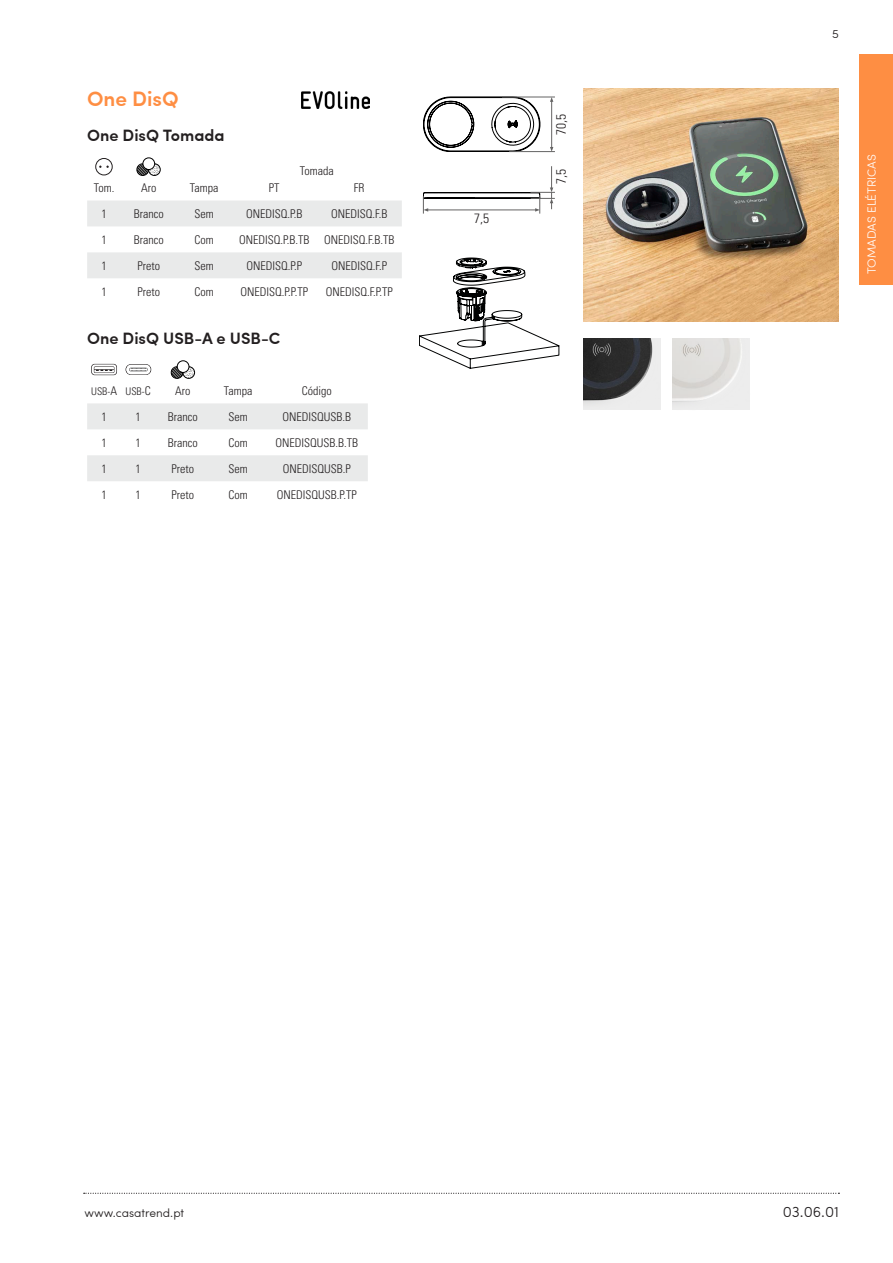
<style>
.page{position:relative;width:893px;height:1263px;background:#fff}
.page>*{position:absolute;margin:0;border:0;box-sizing:border-box;transform-origin:0 0}
.t1{font:600 21px "Sofia Pro";letter-spacing:-.005em;color:#fe8e43}
.t2{font:600 16.5px "Sofia Pro";color:#231f20}
.t3{font:300 15px "Sofia Pro";color:#231f20}
.t4{font:300 condensed 13.5px "Univers LT Std";color:#231f20}
.t5{font:300 condensed 12px "Univers LT Std";color:#231f20}
.t6{font:300 12px "Sofia Pro";color:#231f20}
.t7{font:300 12px "Sofia Pro";color:#fff}
.t8{font:300 condensed 10.5px "Univers LT Std";color:#231f20}
.s1{font-size:12px}
</style>
<div class="page">
<svg style="left:84px;top:1193px;width:755px;height:1px"></svg>
<div style="left:859px;top:54px;width:34px;height:231px;background:#fe8e43"></div>
<img style="left:583px;top:88px;width:256px;height:233px">
<img style="left:302px;top:91px;width:67px;height:17px">
<svg style="left:87px;top:200px;width:315px;height:78px"></svg>
<svg style="left:136px;top:157px;width:24px;height:19px"></svg>
<svg style="left:87px;top:403px;width:281px;height:78px"></svg>
<div style="left:183px;top:366px;width:12px;height:13px;border:1px solid #000;border-radius:50%"></div>
<svg style="left:171px;top:360px;width:23px;height:19px"></svg>
<img style="left:583px;top:338px;width:78px;height:72px">
<img style="left:673px;top:338px;width:77px;height:72px">
<svg style="left:423px;top:166px;width:132px;height:48px"></svg>
<svg style="left:423px;top:97px;width:117px;height:55px"></svg>
<hr style="left:502px;top:97px;width:53px;height:1px;background:#646363">
<hr style="left:509px;top:151px;width:46px;height:1px;background:#646363">
<hr style="left:551px;top:100px;width:1px;height:48px;background:#646363">
<svg style="left:550px;top:97px;width:3px;height:5px"></svg>
<svg style="left:550px;top:147px;width:3px;height:5px"></svg>
<svg style="left:419px;top:258px;width:140px;height:110px"></svg>
<div style="left:472px;top:213px;width:19px;height:10px;background:#fff"></div>
<div style="left:95px;top:158px;width:18px;height:17px;border:1px solid #231f20;border-radius:50%"></div>
<svg style="left:99px;top:166px;width:10px;height:2px"></svg>
<svg style="left:91px;top:364px;width:26px;height:11px"></svg>
<svg style="left:92px;top:364px;width:24px;height:11px"></svg>
<svg style="left:94px;top:366px;width:20px;height:7px"></svg>
<svg style="left:94px;top:367px;width:20px;height:6px"></svg>
<svg style="left:126px;top:364px;width:25px;height:11px"></svg>
<p class="t1" style="left:87px;top:83px;width:93px">One DisQ</p>
<p class="t2" style="left:87px;top:122px;width:139px">One DisQ Tomada</p>
<p class="t5" style="left:300px;top:163px;width:35px">Tomada</p>
<p class="t5" style="left:94px;top:180px;width:22px">Tom.</p>
<p class="t5" style="left:141px;top:180px;width:17px">Aro</p>
<p class="t5" style="left:190px;top:180px;width:30px">Tampa</p>
<p class="t5" style="left:269px;top:180px;width:12px">PT</p>
<p class="t5" style="left:354px;top:180px;width:12px">FR</p>
<p class="t5" style="left:102px;top:206px;width:7px">1</p>
<p class="t5" style="left:134px;top:206px;width:31px">Branco</p>
<p class="t5" style="left:194px;top:206px;width:21px">Sem</p>
<p class="t5" style="left:246px;top:206px;width:58px">ONEDISQ.P.B</p>
<p class="t5" style="left:331px;top:206px;width:58px">ONEDISQ.F.B</p>
<p class="t5" style="left:102px;top:232px;width:7px">1</p>
<p class="t5" style="left:134px;top:232px;width:31px">Branco</p>
<p class="t5" style="left:194px;top:232px;width:21px">Com</p>
<p class="t5" style="left:239px;top:232px;width:72px">ONEDISQ.P.B.TB</p>
<p class="t5" style="left:324px;top:232px;width:72px">ONEDISQ.F.B.TB</p>
<p class="t5" style="left:102px;top:258px;width:7px">1</p>
<p class="t5" style="left:137px;top:258px;width:24px">Preto</p>
<p class="t5" style="left:194px;top:258px;width:21px">Sem</p>
<p class="t5" style="left:246px;top:258px;width:57px">ONEDISQ.P.P</p>
<p class="t5" style="left:332px;top:258px;width:57px">ONEDISQ.F.P</p>
<p class="t5" style="left:102px;top:284px;width:7px">1</p>
<p class="t5" style="left:137px;top:284px;width:24px">Preto</p>
<p class="t5" style="left:194px;top:284px;width:21px">Com</p>
<p class="t5" style="left:240px;top:284px;width:69px">ONEDISQ.P.P.TP</p>
<p class="t5" style="left:326px;top:284px;width:69px">ONEDISQ.F.P.TP</p>
<p class="t2" style="left:87px;top:325px;width:195px">One DisQ USB-A e USB-C</p>
<p class="t8" style="left:91px;top:385px;width:27px">USB-<span class="s1">A</span></p>
<p class="t8" style="left:126px;top:385px;width:27px">USB-<span class="s1">C</span></p>
<p class="t5" style="left:175px;top:383px;width:17px">Aro</p>
<p class="t5" style="left:224px;top:383px;width:30px">Tampa</p>
<p class="t5" style="left:302px;top:383px;width:31px">Código</p>
<p class="t5" style="left:102px;top:409px;width:7px">1</p>
<p class="t5" style="left:136px;top:409px;width:7px">1</p>
<p class="t5" style="left:168px;top:409px;width:31px">Branco</p>
<p class="t5" style="left:228px;top:409px;width:21px">Sem</p>
<p class="t5" style="left:282px;top:409px;width:70px">ONEDISQUSB.B</p>
<p class="t5" style="left:102px;top:435px;width:7px">1</p>
<p class="t5" style="left:136px;top:435px;width:7px">1</p>
<p class="t5" style="left:168px;top:435px;width:31px">Branco</p>
<p class="t5" style="left:228px;top:435px;width:21px">Com</p>
<p class="t5" style="left:275px;top:435px;width:84px">ONEDISQUSB.B.TB</p>
<p class="t5" style="left:102px;top:461px;width:7px">1</p>
<p class="t5" style="left:136px;top:461px;width:7px">1</p>
<p class="t5" style="left:172px;top:461px;width:24px">Preto</p>
<p class="t5" style="left:228px;top:461px;width:21px">Sem</p>
<p class="t5" style="left:283px;top:461px;width:70px">ONEDISQUSB.P</p>
<p class="t5" style="left:102px;top:487px;width:7px">1</p>
<p class="t5" style="left:136px;top:487px;width:7px">1</p>
<p class="t5" style="left:172px;top:487px;width:24px">Preto</p>
<p class="t5" style="left:228px;top:487px;width:21px">Com</p>
<p class="t5" style="left:277px;top:487px;width:81px">ONEDISQUSB.P.TP</p>
<p class="t4" style="left:474px;top:210px;width:16px">7,5</p>
<p class="t4" style="left:553px;top:135px;width:22px;rotate:-90deg">70,5</p>
<p class="t4" style="left:553px;top:184px;width:16px;rotate:-90deg">7,5</p>
<p class="t6" style="left:832px;top:25px;width:8px">5</p>
<p class="t7" style="left:863px;top:274px;width:121px;rotate:-90deg">TOMADAS ELÉTRICAS</p>
<p class="t6" style="left:84px;top:1204px;width:101px">www.casatrend.pt</p>
<p class="t3" style="left:783px;top:1201px;width:58px">03.06.01</p>
</div>
